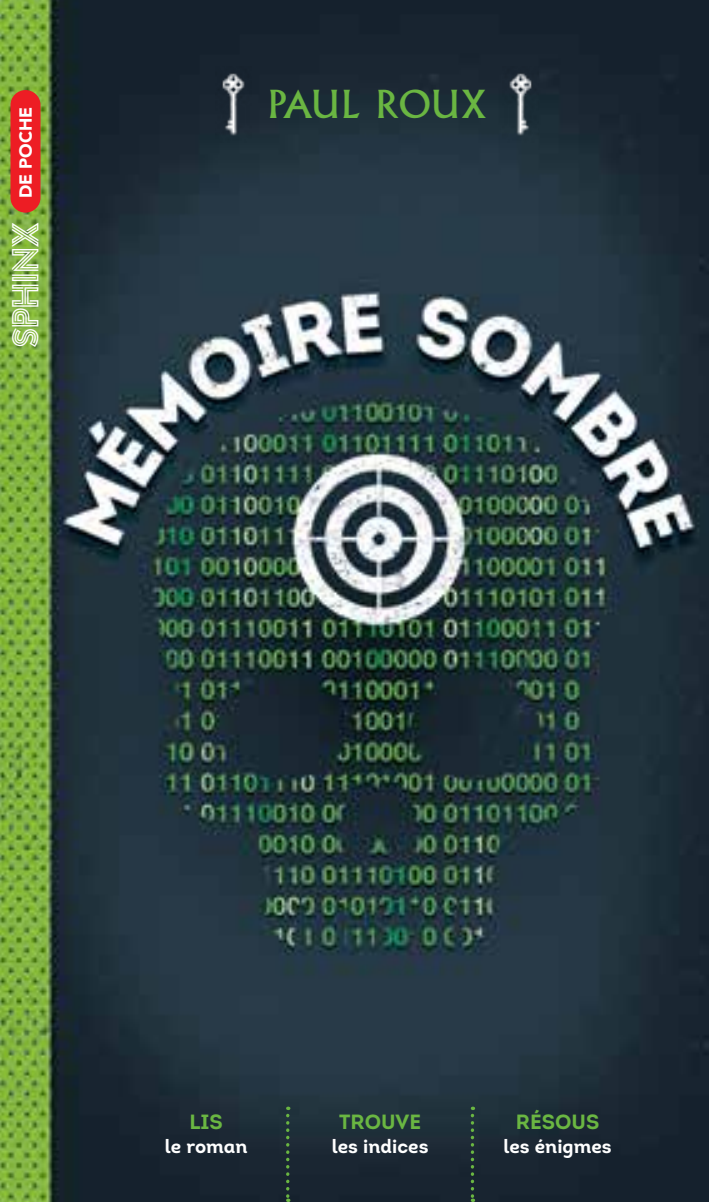
<style>
.page{position:relative;width:709px;height:1202px;background:#fff}
.page>*{position:absolute;margin:0;border:0;box-sizing:border-box;transform-origin:0 0}
.t1{font:37.75px "Albertus MT Std";letter-spacing:.01em;color:#6ab642}
.t2{font:37.5px "Argon";letter-spacing:-.005em;color:#fff}
.t3{font:20.5px "Intro Bold Alt";color:#6ab642}
.t4{font:19.25px "Intro Bold Alt";color:#fff}
.t5{font:900 17.5px "Avenir";color:#fff}
</style>
<div class="page">
<img style="left:0;top:0;width:709px;height:1201px">
<img style="left:215px;top:66px;width:36px;height:76px">
<img style="left:502px;top:66px;width:36px;height:76px">
<svg style="left:471px;top:1115px;width:3px;height:86px"></svg>
<svg style="left:286px;top:1115px;width:3px;height:86px"></svg>
<div style="left:10px;top:90px;width:30px;height:122px;background:#ed1d24;border-radius:15px"></div>
<p class="t5" style="left:11px;top:198px;width:93px;rotate:-90deg">DE POCHE</p>
<h2 class="t2" style="left:9px;top:347px;width:128px;rotate:-90deg">SPHINX</h2>
<h1 class="t1" style="left:268px;top:83px;width:220px">PAUL ROUX</h1>
<p class="t3" style="left:189px;top:1108px;width:35px">LIS</p>
<p class="t4" style="left:165px;top:1133px;width:84px">le roman</p>
<p class="t3" style="left:339px;top:1108px;width:83px">TROUVE</p>
<p class="t4" style="left:332px;top:1133px;width:98px">les indices</p>
<p class="t3" style="left:516px;top:1108px;width:85px">RÉSOUS</p>
<p class="t4" style="left:503px;top:1133px;width:110px">les énigmes</p>
</div>
